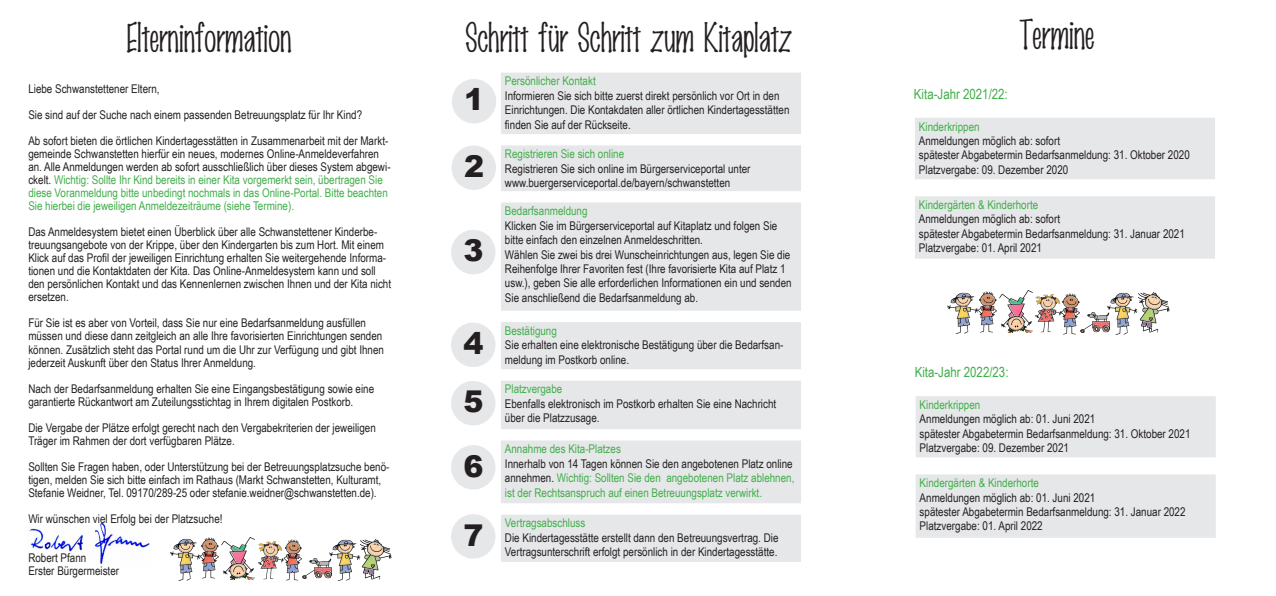
<style>
.page{position:relative;width:1276px;height:596px;background:#fff}
.page>*{position:absolute;margin:0;border:0;box-sizing:border-box;transform-origin:0 0}
.t1{font:36px "Marker Fine Point";color:#231f20}
.t2{font:900 30px "Arial";color:#231f20}
.t3{font:14px "Arial Narrow";color:#40ae49}
.t4{font:12px/13px "Arial Narrow";color:#231f20}
.t5{font:12px/13px "Arial Narrow";color:#40ae49}
.s1{color:#40ae49}
.s2{color:#231f20}
</style>
<div class="page">
<img style="left:29px;top:522px;width:121px;height:43px">
<div style="left:452px;top:79px;width:44px;height:44px;background:#e6e7e9;border-radius:50%"></div>
<div style="left:451px;top:145px;width:45px;height:45px;background:#e6e7e9;border-radius:50%"></div>
<div style="left:451px;top:230px;width:44px;height:44px;background:#e6e7e9;border-radius:50%"></div>
<div style="left:451px;top:322px;width:44px;height:45px;background:#e6e7e9;border-radius:50%"></div>
<div style="left:451px;top:381px;width:44px;height:44px;background:#e6e7e9;border-radius:50%"></div>
<div style="left:451px;top:445px;width:44px;height:44px;background:#e6e7e9;border-radius:50%"></div>
<div style="left:451px;top:514px;width:44px;height:44px;background:#e6e7e9;border-radius:50%"></div>
<svg style="left:501px;top:73px;width:300px;height:488px;background:#e9eaec"></svg>
<svg style="left:915px;top:118px;width:300px;height:140px;background:#e9e9eb"></svg>
<img style="left:201px;top:537px;width:18px;height:42px">
<img style="left:170px;top:538px;width:31px;height:42px">
<img style="left:221px;top:537px;width:34px;height:41px">
<img style="left:258px;top:541px;width:23px;height:39px">
<img style="left:281px;top:539px;width:21px;height:42px">
<img style="left:330px;top:539px;width:27px;height:41px">
<img style="left:357px;top:538px;width:35px;height:40px">
<img style="left:299px;top:557px;width:33px;height:22px">
<img style="left:979px;top:291px;width:18px;height:42px">
<img style="left:947px;top:292px;width:32px;height:41px">
<img style="left:999px;top:291px;width:34px;height:41px">
<img style="left:1035px;top:294px;width:23px;height:39px">
<img style="left:1058px;top:293px;width:22px;height:42px">
<img style="left:1107px;top:292px;width:28px;height:42px">
<img style="left:1135px;top:291px;width:35px;height:41px">
<img style="left:1076px;top:311px;width:33px;height:22px">
<svg style="left:916px;top:396px;width:299px;height:141px;background:#e9e9eb"></svg>
<p class="t1" style="left:127px;top:14px;width:166px">Elterninformation</p>
<p class="t1" style="left:466px;top:14px;width:328px">Schritt für Schritt zum Kitaplatz</p>
<p class="t1" style="left:1020px;top:11px;width:77px">Termine</p>
<p class="t2" style="left:464px;top:78px;width:22px">1</p>
<p class="t5" style="left:505px;top:74px;width:92px">Persönlicher Kontakt</p>
<p class="t4" style="left:505px;top:88px;width:286px;line-height:14.4px">Informieren Sie sich bitte zuerst direkt persönlich vor Ort in den<br>Einrichtungen. Die Kontakdaten aller örtlichen Kindertagesstätten finden Sie auf der Rückseite.</p>
<p class="t5" style="left:505px;top:147px;width:121px">Registrieren Sie sich online</p>
<p class="t4" style="left:505px;top:161px;width:247px">Registrieren Sie sich online im Bürgerserviceportal unter</p>
<p class="t4" style="left:505px;top:176px;width:227px">www.buergerserviceportal.de/bayern/schwanstetten</p>
<p class="t4" style="left:505px;top:203px;width:274px;line-height:14.4px"><span class="s1">Bedarfsanmeldung<br></span>Klicken Sie im Bürgerserviceportal auf Kitaplatz und folgen Sie bitte einfach den einzelnen Anmeldeschritten.</p>
<p class="t4" style="left:505px;top:246px;width:288px;line-height:14.4px">Wählen Sie zwei bis drei Wunscheinrichtungen aus, legen Sie die Reihenfolge Ihrer Favoriten fest (Ihre favorisierte Kita auf Platz 1 usw.), geben Sie alle erforderlichen Informationen ein und senden Sie anschließend die Bedarfsanmeldung ab.</p>
<p class="t5" style="left:505px;top:323px;width:53px">Bestätigung</p>
<p class="t4" style="left:505px;top:337px;width:280px;line-height:14.4px">Sie erhalten eine elektronische Bestätigung über die Bedarfsan&shy;meldung im Postkorb online.</p>
<p class="t5" style="left:505px;top:382px;width:59px">Platzvergabe</p>
<p class="t4" style="left:505px;top:395px;width:273px;line-height:14.4px">Ebenfalls elektronisch im Postkorb erhalten Sie eine Nachricht über die Platzzusage.</p>
<p class="t5" style="left:505px;top:442px;width:117px">Annahme des Kita-Platzes</p>
<p class="t5" style="left:505px;top:455px;width:291px;line-height:14.4px"><span class="s2">Innerhalb von 14 Tagen können Sie den angebotenen Platz online annehmen.</span> Wichtig: Sollten Sie den angebotenen Platz ablehnen, ist der Rechtsanspruch auf einen Betreuungsplatz verwirkt.</p>
<p class="t5" style="left:505px;top:516px;width:82px">Vertragsabschluss</p>
<p class="t4" style="left:505px;top:529px;width:275px;line-height:14.4px">Die Kindertagesstätte erstellt dann den Betreuungsvertrag. Die<br>Vertragsunterschrift erfolgt persönlich in der Kindertagesstätte.</p>
<p class="t4" style="left:28px;top:82px;width:133px">Liebe Schwanstettener Eltern,</p>
<p class="t4" style="left:28px;top:101px;width:361px;line-height:26px">Sie sind auf der Suche nach einem passenden Betreuungsplatz für Ihr Kind?<br>Ab sofort bieten die örtlichen Kindertagesstätten in Zusammenarbeit mit der Markt-</p>
<p class="t5" style="left:28px;top:147px;width:364px"><span class="s2">gemeinde Schwanstetten hierfür ein neues, modernes Online-Anmeldeverfahren an. Alle Anmeldungen werden ab sofort ausschließlich über dieses System abgewi&shy;ckelt.</span> Wichtig: Sollte Ihr Kind bereits in einer Kita vorgemerkt sein, übertragen Sie diese Voranmeldung bitte unbedingt nochmals in das Online-Portal. Bitte beachten Sie hierbei die jeweiligen Anmeldezeiträume (siehe Termine).</p>
<p class="t4" style="left:28px;top:225px;width:364px">Das Anmeldesystem bietet einen Überblick über alle Schwanstettener Kinderbe&shy;treuungsangebote von der Krippe, über den Kindergarten bis zum Hort. Mit einem Klick auf das Profil der jeweiligen Einrichtung erhalten Sie weitergehende Informa&shy;tionen und die Kontaktdaten der Kita. Das Online-Anmeldesystem kann und soll den persönlichen Kontakt und das Kennenlernen zwischen Ihnen und der Kita nicht ersetzen.</p>
<p class="t4" style="left:28px;top:316px;width:357px">Für Sie ist es aber von Vorteil, dass Sie nur eine Bedarfsanmeldung ausfüllen müssen und diese dann zeitgleich an alle Ihre favorisierten Einrichtungen senden können. Zusätzlich steht das Portal rund um die Uhr zur Verfügung und gibt Ihnen jederzeit Auskunft über den Status Ihrer Anmeldung.</p>
<p class="t4" style="left:28px;top:381px;width:347px">Nach der Bedarfsanmeldung erhalten Sie eine Eingangsbestätigung sowie eine garantierte Rückantwort am Zuteilungsstichtag in Ihrem digitalen Postkorb.</p>
<p class="t4" style="left:28px;top:420px;width:349px">Die Vergabe der Plätze erfolgt gerecht nach den Vergabekriterien der jeweiligen<br>Träger im Rahmen der dort verfügbaren Plätze.</p>
<p class="t4" style="left:28px;top:459px;width:363px">Sollten Sie Fragen haben, oder Unterstützung bei der Betreuungsplatzsuche benö&shy;tigen, melden Sie sich bitte einfach im Rathaus (Markt Schwanstetten, Kulturamt,<br>Stefanie Weidner, Tel. 09170/289-25 oder stefanie.weidner@schwanstetten.de).</p>
<p class="t4" style="left:28px;top:511px;width:196px">Wir wünschen viel Erfolg bei der Platzsuche!</p>
<p class="t4" style="left:28px;top:550px;width:59px">Robert Pfann</p>
<p class="t4" style="left:28px;top:563px;width:92px">Erster Bürgermeister</p>
<p class="t3" style="left:914px;top:84px;width:95px">Kita-Jahr 2021/22:</p>
<p class="t5" style="left:919px;top:119px;width:62px">Kinderkrippen</p>
<p class="t4" style="left:919px;top:134px;width:143px">Anmeldungen möglich ab: sofort</p>
<p class="t4" style="left:919px;top:148px;width:272px">spätester Abgabetermin Bedarfsanmeldung: 31. Oktober 2020</p>
<p class="t4" style="left:919px;top:162px;width:151px">Platzvergabe: 09. Dezember 2020</p>
<p class="t5" style="left:919px;top:198px;width:121px">Kindergärten &amp; Kinderhorte</p>
<p class="t4" style="left:919px;top:212px;width:143px">Anmeldungen möglich ab: sofort</p>
<p class="t4" style="left:919px;top:226px;width:267px">spätester Abgabetermin Bedarfsanmeldung: 31. Januar 2021</p>
<p class="t4" style="left:919px;top:241px;width:125px">Platzvergabe: 01. April 2021</p>
<p class="t2" style="left:464px;top:144px;width:22px">2</p>
<p class="t2" style="left:463px;top:229px;width:22px">3</p>
<p class="t2" style="left:463px;top:321px;width:22px">4</p>
<p class="t2" style="left:463px;top:379px;width:22px">5</p>
<p class="t3" style="left:914px;top:362px;width:95px">Kita-Jahr 2022/23:</p>
<p class="t5" style="left:919px;top:397px;width:62px">Kinderkrippen</p>
<p class="t4" style="left:919px;top:412px;width:177px">Anmeldungen möglich ab: 01. Juni 2021</p>
<p class="t4" style="left:919px;top:426px;width:272px">spätester Abgabetermin Bedarfsanmeldung: 31. Oktober 2021</p>
<p class="t4" style="left:919px;top:440px;width:151px">Platzvergabe: 09. Dezember 2021</p>
<p class="t5" style="left:919px;top:475px;width:121px">Kindergärten &amp; Kinderhorte</p>
<p class="t4" style="left:919px;top:490px;width:177px">Anmeldungen möglich ab: 01. Juni 2021</p>
<p class="t4" style="left:919px;top:504px;width:267px">spätester Abgabetermin Bedarfsanmeldung: 31. Januar 2022</p>
<p class="t4" style="left:919px;top:519px;width:125px">Platzvergabe: 01. April 2022</p>
<p class="t2" style="left:463px;top:443px;width:22px">6</p>
<p class="t2" style="left:463px;top:512px;width:22px">7</p>
</div>
